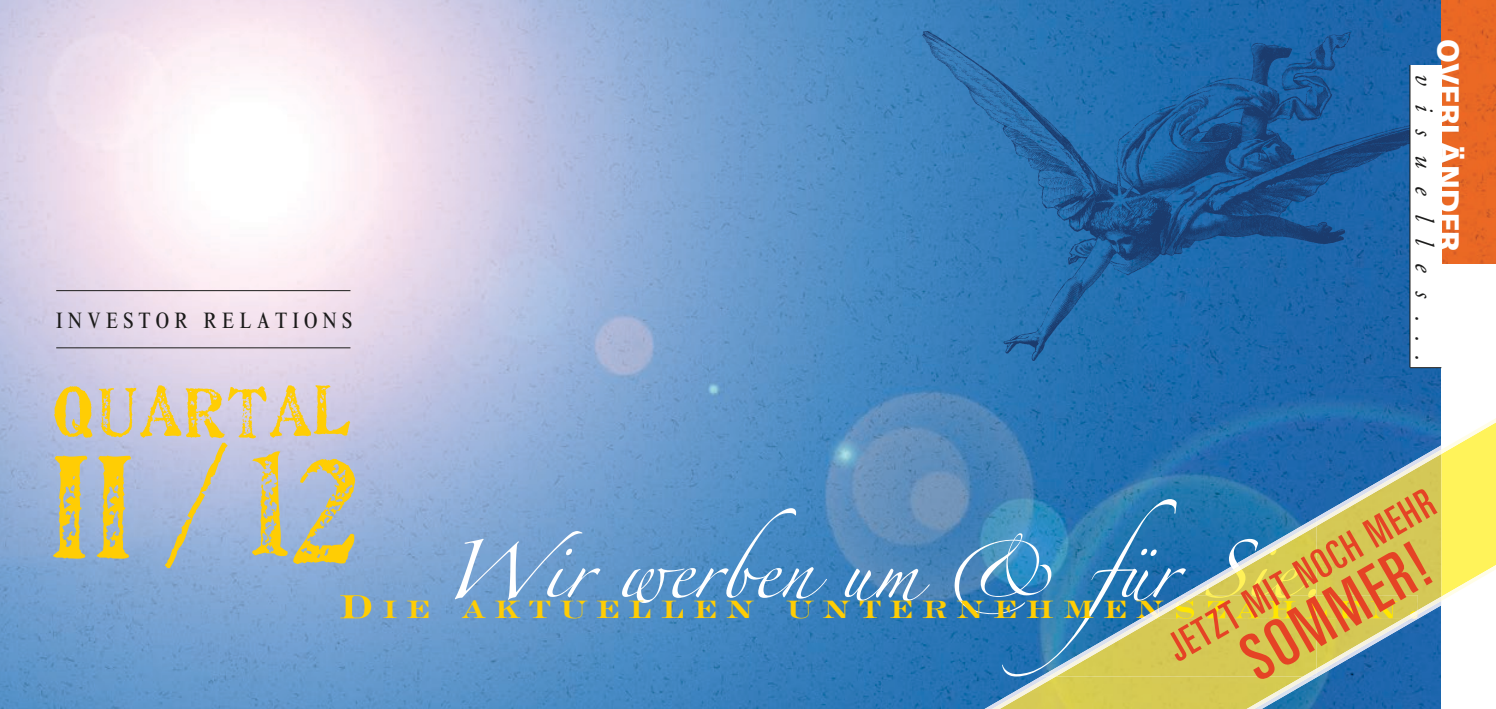
<style>
.page{position:relative;width:1496px;height:709px;background:#fff}
.page>*{position:absolute;margin:0;border:0;box-sizing:border-box;transform-origin:0 0}
.t1{font:500 150px "Artistamp";color:#ffcd04}
.t2{font:500 70px "Artistamp";letter-spacing:.025em;color:#ffcd04}
.t3{font:ultra-condensed 65px "Univers";color:#e54325}
.t4{font:52.5px "Zapfino";color:#fff}
.t5{font:ultra-condensed 40px "Univers";color:#e54325}
.t6{font:37.5px "Engravers LH Bold Face";letter-spacing:.2em;color:#ffcd04}
.t7{font:900 30.5px "Frutiger";color:#fff}
.t8{font:italic 26.25px "Adobe Garamond";color:#1c1c1b}
.t9{font:condensed 22.5px "Times New Roman";letter-spacing:.225em;color:#1c1c1b}
.s1{font-size:50px}
</style>
<div class="page">
<img style="left:0;top:0;width:1441px;height:709px">
<img style="left:918px;top:10px;width:523px;height:359px">
<hr style="left:56px;top:347px;width:294px;height:1px;background:#1c1c1b">
<hr style="left:56px;top:290px;width:294px;height:1px;background:#1c1c1b">
<img style="left:1441px;top:0;width:54px;height:264px">
<div style="left:1409px;top:65px;width:32px;height:302px;background:#fff"></div>
<hr style="left:1409px;top:65px;width:1px;height:302px;background:#1c1c1b">
<hr style="left:1409px;top:367px;width:32px;height:1px;background:#1c1c1b">
<img style="left:984px;top:445px;width:457px;height:264px">
<img style="left:992px;top:449px;width:449px;height:260px">
<img style="left:1048px;top:521px;width:268px;height:155px">
<img style="left:1402px;top:610px;width:15px;height:9px">
<img style="left:1148px;top:595px;width:48px;height:24px">
<svg style="left:1441px;top:419px;width:54px;height:182px"></svg>
<p class="t9" style="left:56px;top:307px;width:297px">INVESTOR RELATIONS</p>
<h2 class="t2" style="left:52px;top:375px;width:299px">QUARTAL</h2>
<p class="t7" style="left:1466px;top:39px;width:214px;rotate:90deg">OVERLÄNDER</p>
<p class="t8" style="left:1437px;top:74px;width:289px;rotate:90deg">visuelles...</p>
<h1 class="t1" style="left:47px;top:425px;width:312px">II /12</h1>
<p class="t5" style="left:1159px;top:630px;width:302px;rotate:-30deg">JETZT MIT NOCH MEHR</p>
<h3 class="t4" style="left:442px;top:548px;width:885px">Wir werben um &amp; für Sie.</h3>
<h3 class="t3" style="left:1228px;top:630px;width:206px;rotate:-30deg">SOMMER!</h3>
<p class="t6" style="left:338px;top:590px;width:1084px"><span class="s1">D</span>IE AKTUELLEN UNTERNEHMENSZAHLEN<span class="s1">.</span></p>
</div>
